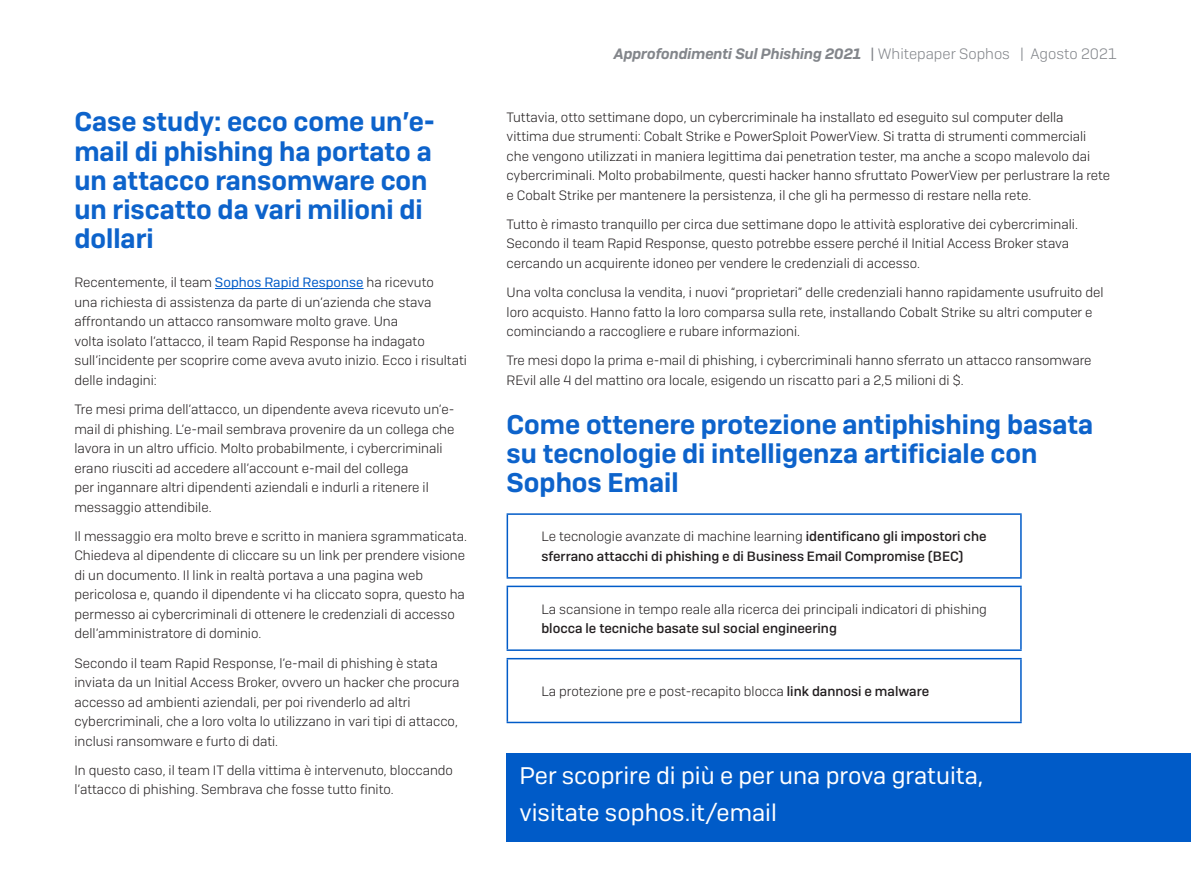
<style>
.page{position:relative;width:1191px;height:893px;background:#fff}
.page>*{position:absolute;margin:0;border:0;box-sizing:border-box;transform-origin:0 0}
.HDL_1{font:600 27px/29.2px "Sophos Sans";color:#0d63cb}
.Intro_Title{font:24px/37.5px "Sophos Sans";color:#fff}
.t1{font:italic 600 15px "Sophos Sans";color:#83868b}
.body{font:300 13.5px/19.5px "Sophos Sans";color:#231f20}
.body-2{font:500 13.5px/19.5px "Sophos Sans";color:#231f20}
.s1{font-weight:400;color:#005bc8}
.s2{font-weight:400;font-style:normal}
.s3{font-weight:300;font-style:normal}
.s4{font-weight:300}
.s5{font-weight:500}
</style>
<div class="page">
<hr style="left:215px;top:288px;width:148px;height:1px;background:#005bc8">
<hr style="left:506px;top:513px;width:515px;height:2px;background:#005bc8">
<hr style="left:506px;top:515px;width:2px;height:62px;background:#005bc8">
<hr style="left:1020px;top:515px;width:1px;height:62px;background:#005bc8">
<hr style="left:506px;top:577px;width:515px;height:2px;background:#005bc8">
<hr style="left:506px;top:586px;width:515px;height:1px;background:#005bc8">
<hr style="left:506px;top:587px;width:2px;height:62px;background:#005bc8">
<hr style="left:1020px;top:587px;width:1px;height:62px;background:#005bc8">
<hr style="left:506px;top:649px;width:515px;height:2px;background:#005bc8">
<hr style="left:506px;top:658px;width:515px;height:1px;background:#005bc8">
<hr style="left:506px;top:659px;width:2px;height:63px;background:#005bc8">
<hr style="left:1020px;top:659px;width:1px;height:63px;background:#005bc8">
<hr style="left:506px;top:722px;width:515px;height:1px;background:#005bc8">
<div style="left:506px;top:753px;width:685px;height:89px;background:#005bc8"></div>
<p class="HDL_1" style="left:74px;top:107px;width:362px">Case study: ecco come un’e&shy;mail di phishing ha portato a un attacco ransomware con un riscatto da vari milioni di dollari</p>
<p class="body" style="left:74px;top:273px;width:394px">Recentemente, il team <span class="s1">Sophos Rapid Response</span> ha ricevuto<br>una richiesta di assistenza da parte di un’azienda che stava affrontando un attacco ransomware molto grave. Una<br>volta isolato l’attacco, il team Rapid Response ha indagato sull’incidente per scoprire come aveva avuto inizio. Ecco i risultati delle indagini:</p>
<p class="body" style="left:74px;top:399px;width:381px">Tre mesi prima dell’attacco, un dipendente aveva ricevuto un’e&shy;mail di phishing. L’e-mail sembrava provenire da un collega che lavora in un altro ufficio. Molto probabilmente, i cybercriminali erano riusciti ad accedere all’account e-mail del collega<br>per ingannare altri dipendenti aziendali e indurli a ritenere il messaggio attendibile.</p>
<p class="body" style="left:74px;top:526px;width:394px">Il messaggio era molto breve e scritto in maniera sgrammaticata.<br>Chiedeva al dipendente di cliccare su un link per prendere visione di un documento. Il link in realtà portava a una pagina web pericolosa e, quando il dipendente vi ha cliccato sopra, questo ha permesso ai cybercriminali di ottenere le credenziali di accesso dell’amministratore di dominio.</p>
<p class="body" style="left:74px;top:653px;width:386px">Secondo il team Rapid Response, l’e-mail di phishing è stata inviata da un Initial Access Broker, ovvero un hacker che procura accesso ad ambienti aziendali, per poi rivenderlo ad altri cybercriminali, che a loro volta lo utilizzano in vari tipi di attacco, inclusi ransomware e furto di dati.</p>
<p class="body" style="left:74px;top:760px;width:380px">In questo caso, il team IT della vittima è intervenuto, bloccando l’attacco di phishing. Sembrava che fosse tutto finito.</p>
<p class="t1" style="left:613px;top:44px;width:504px">Approfondimenti Sul Phishing 2021 <span class="s2">|</span> <span class="s3">Whitepaper Sophos | Agosto 2021</span></p>
<p class="body" style="left:506px;top:107px;width:605px">Tuttavia, otto settimane dopo, un cybercriminale ha installato ed eseguito sul computer della<br>vittima due strumenti: Cobalt Strike e PowerSploit PowerView. Si tratta di strumenti commerciali che vengono utilizzati in maniera legittima dai penetration tester, ma anche a scopo malevolo dai cybercriminali. Molto probabilmente, questi hacker hanno sfruttato PowerView per perlustrare la rete e Cobalt Strike per mantenere la persistenza, il che gli ha permesso di restare nella rete.</p>
<p class="body" style="left:506px;top:214px;width:573px">Tutto è rimasto tranquillo per circa due settimane dopo le attività esplorative dei cybercriminali.<br>Secondo il team Rapid Response, questo potrebbe essere perché il Initial Access Broker stava cercando un acquirente idoneo per vendere le credenziali di accesso.</p>
<p class="body" style="left:506px;top:282px;width:598px">Una volta conclusa la vendita, i nuovi “proprietari” delle credenziali hanno rapidamente usufruito del loro acquisto. Hanno fatto la loro comparsa sulla rete, installando Cobalt Strike su altri computer e cominciando a raccogliere e rubare informazioni.</p>
<p class="body" style="left:506px;top:351px;width:586px">Tre mesi dopo la prima e-mail di phishing, i cybercriminali hanno sferrato un attacco ransomware<br>REvil alle 4 del mattino ora locale, esigendo un riscatto pari a 2,5 milioni di $.</p>
<p class="HDL_1" style="left:506px;top:409px;width:588px">Come ottenere protezione antiphishing basata su tecnologie di intelligenza artificiale con<br>Sophos Email</p>
<p class="body-2" style="left:541px;top:527px;width:446px"><span class="s4">Le tecnologie avanzate di machine learning</span> identificano gli impostori che sferrano attacchi di phishing e di Business Email Compromise (BEC)</p>
<p class="body" style="left:541px;top:599px;width:447px">La scansione in tempo reale alla ricerca dei principali indicatori di phishing <span class="s5">blocca le tecniche basate sul social engineering</span></p>
<p class="body" style="left:541px;top:681px;width:389px">La protezione pre e post-recapito blocca <span class="s5">link dannosi e malware</span></p>
<p class="Intro_Title" style="left:519px;top:756px;width:465px">Per scoprire di più e per una prova gratuita, visitate sophos.it/email</p>
</div>
